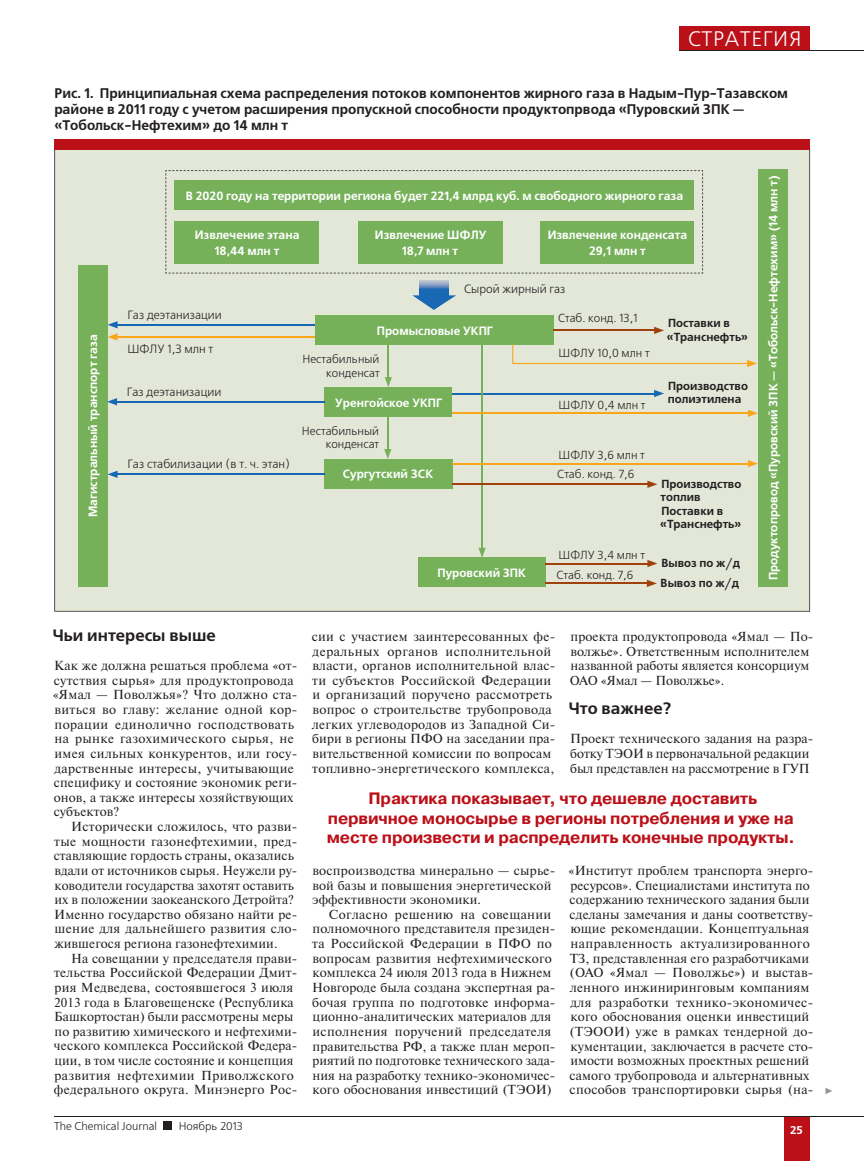
<style>
.page{position:relative;width:864px;height:1161px;background:#fff}
.page>*{position:absolute;margin:0;border:0;box-sizing:border-box;transform-origin:0 0}
.t1{font:21px "Free Set C";letter-spacing:.03em;color:#fff}
.t2{font:700 16.5px/19.5px "Pragmatica C";letter-spacing:-.01em;color:#bb1018;text-align:center}
.t3{font:700 16.5px "Free Set C";color:#231f20}
.t4{font:700 13.95px/15.8px "Free Set C";color:#231f20}
.t5{font:13.05px/14.7px "Newton C";letter-spacing:.01em;color:#231f20}
.t6{font:700 12px/15.8px "Free Set C";color:#fff;text-align:center}
.t7{font:12px "Free Set C";color:#231f20}
.t8{font:11.7px/13.5px "Free Set C";color:#231f20;text-align:right}
.t9{font:700 11.7px/13.5px "Free Set C";color:#231f20}
.t10{font:11.25px "Free Set C";color:#231f20}
.t11{font:700 11.25px "Free Set C";color:#fff}
</style>
<div class="page">
<div style="left:54px;top:150px;width:755px;height:462px;background:#e3e7d8"></div>
<div style="left:54px;top:139px;width:755px;height:11px;background:#bb1018"></div>
<div style="left:315px;top:315px;width:238px;height:30px;background:#76b15a"></div>
<div style="left:324px;top:387px;width:128px;height:30px;background:#76b15a"></div>
<div style="left:324px;top:459px;width:128px;height:30px;background:#76b15a"></div>
<div style="left:417px;top:557px;width:128px;height:30px;background:#76b15a"></div>
<div style="left:78px;top:265px;width:29px;height:322px;background:#76b15a"></div>
<div style="left:757px;top:169px;width:30px;height:418px;background:#76b15a"></div>
<svg style="left:165px;top:170px;width:537px;height:103px;background:#dce1d1"></svg>
<div style="left:174px;top:180px;width:519px;height:30px;background:#76b15a"></div>
<div style="left:174px;top:221px;width:145px;height:42px;background:#76b15a"></div>
<div style="left:357px;top:221px;width:145px;height:42px;background:#76b15a"></div>
<div style="left:540px;top:221px;width:153px;height:42px;background:#76b15a"></div>
<svg style="left:412px;top:295px;width:44px;height:15px"></svg>
<svg style="left:419px;top:280px;width:30px;height:17px"></svg>
<hr style="left:115px;top:324px;width:200px;height:1px;background:#1768b4">
<hr style="left:115px;top:401px;width:209px;height:1px;background:#1768b4">
<svg style="left:107px;top:398px;width:10px;height:7px"></svg>
<hr style="left:452px;top:393px;width:204px;height:1px;background:#1768b4">
<svg style="left:653px;top:390px;width:10px;height:7px"></svg>
<hr style="left:115px;top:474px;width:209px;height:1px;background:#1768b4">
<svg style="left:107px;top:471px;width:10px;height:7px"></svg>
<hr style="left:115px;top:336px;width:200px;height:1px;background:#f9a51b">
<svg style="left:107px;top:321px;width:10px;height:20px"></svg>
<hr style="left:387px;top:345px;width:1px;height:34px;background:#76b15a">
<svg style="left:384px;top:377px;width:8px;height:10px"></svg>
<hr style="left:481px;top:341px;width:1px;height:209px;background:#76b15a">
<svg style="left:478px;top:548px;width:7px;height:9px"></svg>
<hr style="left:387px;top:417px;width:1px;height:34px;background:#76b15a">
<svg style="left:384px;top:449px;width:7px;height:10px"></svg>
<hr style="left:553px;top:330px;width:103px;height:1px;background:#a0410b">
<svg style="left:653px;top:327px;width:10px;height:7px"></svg>
<hr style="left:452px;top:484px;width:197px;height:1px;background:#a0410b">
<svg style="left:647px;top:481px;width:10px;height:7px"></svg>
<hr style="left:545px;top:563px;width:104px;height:1px;background:#a0410b">
<svg style="left:647px;top:560px;width:10px;height:7px"></svg>
<hr style="left:544px;top:583px;width:105px;height:1px;background:#a0410b">
<svg style="left:646px;top:580px;width:10px;height:7px"></svg>
<hr style="left:452px;top:413px;width:298px;height:1px;background:#f9a51b">
<svg style="left:747px;top:410px;width:10px;height:7px"></svg>
<hr style="left:452px;top:463px;width:298px;height:1px;background:#f9a51b">
<svg style="left:747px;top:460px;width:10px;height:7px"></svg>
<svg style="left:512px;top:344px;width:244px;height:23px;background:#e3e2cc"></svg>
<svg style="left:825px;top:1088px;width:6px;height:6px"></svg>
<div style="left:783px;top:1116px;width:26px;height:45px;background:#bb1018"></div>
<hr style="left:54px;top:1116px;width:755px;height:1px;background:#231f20">
<hr style="left:809px;top:1116px;width:54px;height:1px;background:#231f20">
<div style="left:164px;top:1121px;width:8px;height:9px;background:#231f20"></div>
<div style="left:679px;top:27px;width:131px;height:23px;background:#bb1018"></div>
<hr style="left:679px;top:50px;width:131px;height:1px;background:#231f20">
<hr style="left:810px;top:50px;width:53px;height:1px;background:#231f20">
<h1 class="t1" style="left:687px;top:30px;width:115px">СТРАТЕГИЯ</h1>
<p class="t4" style="left:54px;top:87px;width:735px">Рис. 1. Принципиальная схема распределения потоков компонентов жирного газа в Надым-Пур-Тазавском районе в 2011 году с учетом расширения пропускной способности продуктопрвода «Пуровский ЗПК — «Тобольск-Нефтехим» до 14 млн т</p>
<p class="t6" style="left:86px;top:517px;width:184px;rotate:-90deg">Магистральный транспорт газа</p>
<p class="t6" style="left:186px;top:188px;width:498px">В 2020 году на территории региона будет 221,4 млрд куб. м свободного жирного газа</p>
<p class="t6" style="left:195px;top:228px;width:106px">Извлечение этана<br>18,44 млн т</p>
<p class="t6" style="left:375px;top:228px;width:113px">Извлечение ШФЛУ<br>18,7 млн т</p>
<p class="t6" style="left:547px;top:228px;width:141px">Извлечение конденсата<br>29,1 млн т</p>
<p class="t7" style="left:127px;top:310px;width:96px">Газ деэтанизации</p>
<p class="t7" style="left:127px;top:344px;width:87px">ШФЛУ 1,3 млн т</p>
<p class="t7" style="left:464px;top:284px;width:103px">Сырой жирный газ</p>
<p class="t6" style="left:377px;top:324px;width:117px">Промысловые УКПГ</p>
<p class="t8" style="left:302px;top:353px;width:79px">Нестабильный конденсат</p>
<p class="t8" style="left:558px;top:313px;width:81px">Стаб. конд. 13,1</p>
<p class="t8" style="left:558px;top:347px;width:92px">ШФЛУ 10,0 млн т</p>
<p class="t9" style="left:666px;top:317px;width:82px">Поставки в «Транснефть»</p>
<p class="t7" style="left:127px;top:387px;width:96px">Газ деэтанизации</p>
<p class="t9" style="left:667px;top:380px;width:82px">Производство полиэтилена</p>
<p class="t6" style="left:335px;top:395px;width:108px">Уренгойское УКПГ</p>
<p class="t8" style="left:558px;top:399px;width:88px">ШФЛУ 0,4 млн т</p>
<p class="t7" style="left:127px;top:459px;width:164px">Газ стабилизации (в т. ч. этан)</p>
<p class="t8" style="left:302px;top:425px;width:79px">Нестабильный конденсат</p>
<p class="t6" style="left:342px;top:467px;width:92px">Сургутский ЗСК</p>
<p class="t6" style="left:437px;top:566px;width:90px">Пуровский ЗПК</p>
<p class="t8" style="left:558px;top:450px;width:88px">ШФЛУ 3,6 млн т</p>
<p class="t8" style="left:557px;top:468px;width:78px">Стаб. конд. 7,6</p>
<p class="t8" style="left:556px;top:546px;width:90px;line-height:20px;text-align:left">ШФЛУ 3,4 млн т<br>Стаб. конд. 7,6</p>
<p class="t9" style="left:660px;top:478px;width:83px">Производство топлив<br>Поставки в «Транснефть»</p>
<p class="t9" style="left:660px;top:554px;width:81px;line-height:20.4px">Вывоз по ж/д<br>Вывоз по ж/д</p>
<p class="t6" style="left:766px;top:580px;width:406px;rotate:-90deg">Продуктопровод «Пуровский ЗПК — «Тобольск-Нефтехим» (14 млн т)</p>
<p class="t3" style="left:53px;top:628px;width:164px">Чьи интересы выше</p>
<p class="t5" style="left:53px;top:659px;width:246px">Как же должна решаться проблема «от&shy;сутствия сырья» для продуктопровода «Ямал — Поволжья»? Что должно ста&shy;виться во главу: желание одной кор&shy;порации единолично господствовать на рынке газохимического сырья, не имея сильных конкурентов, или госу&shy;дарственные интересы, учитывающие специфику и состояние экономик реги&shy;онов, а также интересы хозяйствующих субъектов?</p>
<p class="t5" style="left:54px;top:820px;width:245px;text-indent:18px">Исторически сложилось, что разви&shy;тые мощности газонефтехимии, пред&shy;ставляющие гордость страны, оказались вдали от источников сырья. Неужели ру&shy;ководители государства захотят оставить их в положении заокеанского Детройта?<br>Именно государство обязано найти ре&shy;шение для дальнейшего развития сло&shy;жившегося региона газонефтехимии.</p>
<p class="t5" style="left:54px;top:952px;width:245px;text-indent:17px">На совещании у председателя прави&shy;тельства Российской Федерации Дмит&shy;рия Медведева, состоявшегося 3 июля 2013 года в Благовещенске (Республика Башкортостан) были рассмотрены меры по развитию химического и нефтехими&shy;ческого комплекса Российской Федера&shy;ции, в том числе состояние и концепция развития нефтехимии Приволжского федерального округа. Минэнерго Рос-</p>
<p class="t5" style="left:311px;top:630px;width:245px">сии с участием заинтересованных фе&shy;деральных органов исполнительной власти, органов исполнительной влас&shy;ти субъектов Российской Федерации и организаций поручено рассмотреть вопрос о строительстве трубопровода легких углеводородов из Западной Си&shy;бири в регионы ПФО на заседании пра&shy;вительственной комиссии по вопросам топливно-энергетического комплекса,</p>
<p class="t5" style="left:569px;top:630px;width:245px">проекта продуктопровода «Ямал — По&shy;волжье». Ответственным исполнителем названной работы является консорциум ОАО «Ямал — Поволжье».</p>
<p class="t3" style="left:568px;top:702px;width:104px">Что важнее?</p>
<p class="t5" style="left:570px;top:732px;width:244px">Проект технического задания на разра&shy;ботку ТЭОИ в первоначальной редакции был представлен на рассмотрение в ГУП</p>
<p class="t2" style="left:326px;top:790px;width:469px">Практика показывает, что дешевле доставить первичное моносырье в регионы потребления и уже на месте произвести и распределить конечные продукты.</p>
<p class="t5" style="left:312px;top:864px;width:244px">воспроизводства минерально — сырье&shy;вой базы и повышения энергетической эффективности экономики.</p>
<p class="t5" style="left:312px;top:908px;width:245px;text-indent:17px">Согласно решению на совещании полномочного представителя президен&shy;та Российской Федерации в ПФО по вопросам развития нефтехимического комплекса 24 июля 2013 года в Нижнем Новгороде была создана экспертная ра&shy;бочая группа по подготовке информа&shy;ционно-аналитических материалов для исполнения поручений председателя правительства РФ, а также план мероп&shy;риятий по подготовке технического зада&shy;ния на разработку технико-экономичес&shy;кого обоснования инвестиций (ТЭОИ)</p>
<p class="t5" style="left:568px;top:864px;width:246px">«Институт проблем транспорта энерго&shy;ресурсов». Специалистами института по содержанию технического задания были сделаны замечания и даны соответству&shy;ющие рекомендации. Концептуальная направленность актуализированного ТЗ, представленная его разработчиками (ОАО «Ямал — Поволжье») и выстав&shy;ленного инжиниринговым компаниям для разработки технико-экономичес&shy;кого обоснования оценки инвестиций (ТЭООИ) уже в рамках тендерной до&shy;кументации, заключается в расчете сто&shy;имости возможных проектных решений самого трубопровода и альтернативных способов транспортировки сырья (на-</p>
<p class="t10" style="left:54px;top:1121px;width:104px">The Chemical Journal</p>
<p class="t10" style="left:179px;top:1121px;width:66px">Ноябрь 2013</p>
<p class="t11" style="left:789px;top:1125px;width:14px">25</p>
</div>
